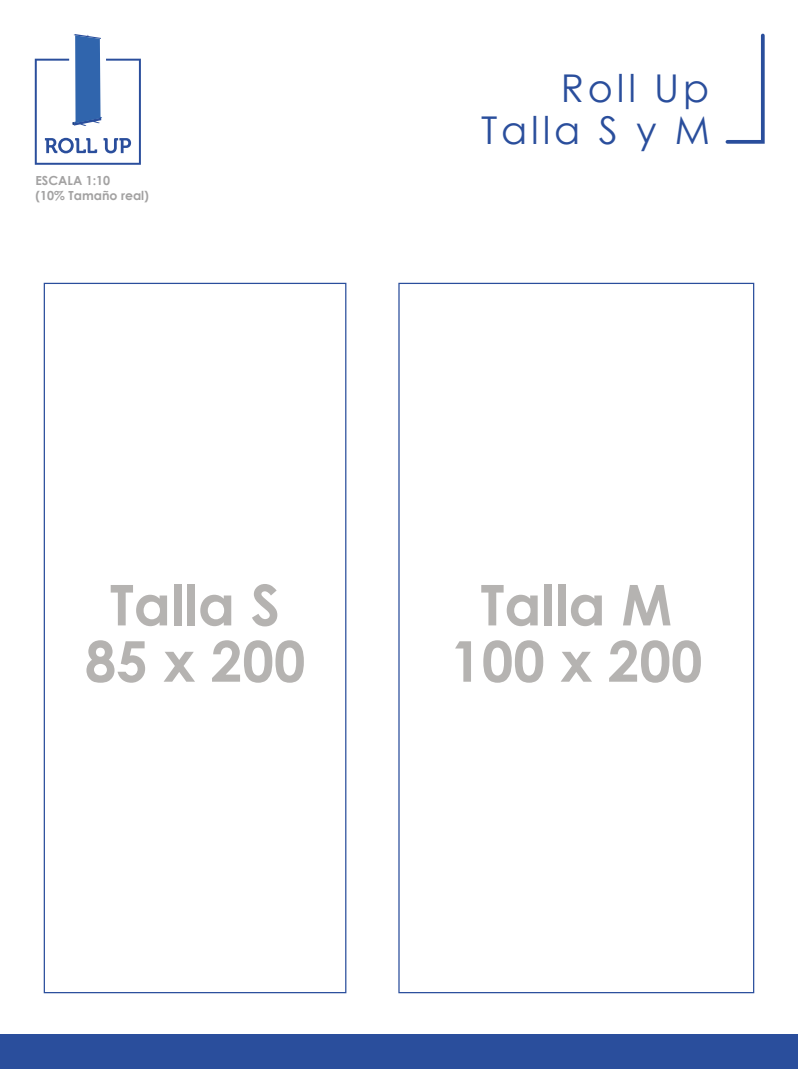
<style>
.page{position:relative;width:798px;height:1069px;background:#fff}
.page>*{position:absolute;margin:0;border:0;box-sizing:border-box;transform-origin:0 0}
.t1{font:700 56.25px/56.2px "Century Gothic";color:#b5b3b1;text-align:center}
.t2{font:38.25px "Century Gothic";letter-spacing:.1em;color:#2a4e9c}
.t3{font:700 12.5px/15px "Century Gothic";color:#a3a2a2}
</style>
<div class="page">
<svg style="left:725px;top:33px;width:40px;height:111px"></svg>
<div style="left:0;top:1034px;width:797px;height:34px;background:#2a4e9c"></div>
<svg style="left:35px;top:34px;width:106px;height:131px"></svg>
<h2 class="t2" style="left:560px;top:61px;width:150px">Roll Up</h2>
<p class="t3" style="left:35px;top:172px;width:115px">ESCALA 1:10<br>(10% Tamaño real)</p>
<h2 class="t2" style="left:481px;top:103px;width:230px">Talla S y M</h2>
<h1 class="t1" style="left:85px;top:574px;width:222px">Talla S<br>85 x 200</h1>
<h1 class="t1" style="left:450px;top:574px;width:254px">Talla M<br>100 x 200</h1>
</div>
